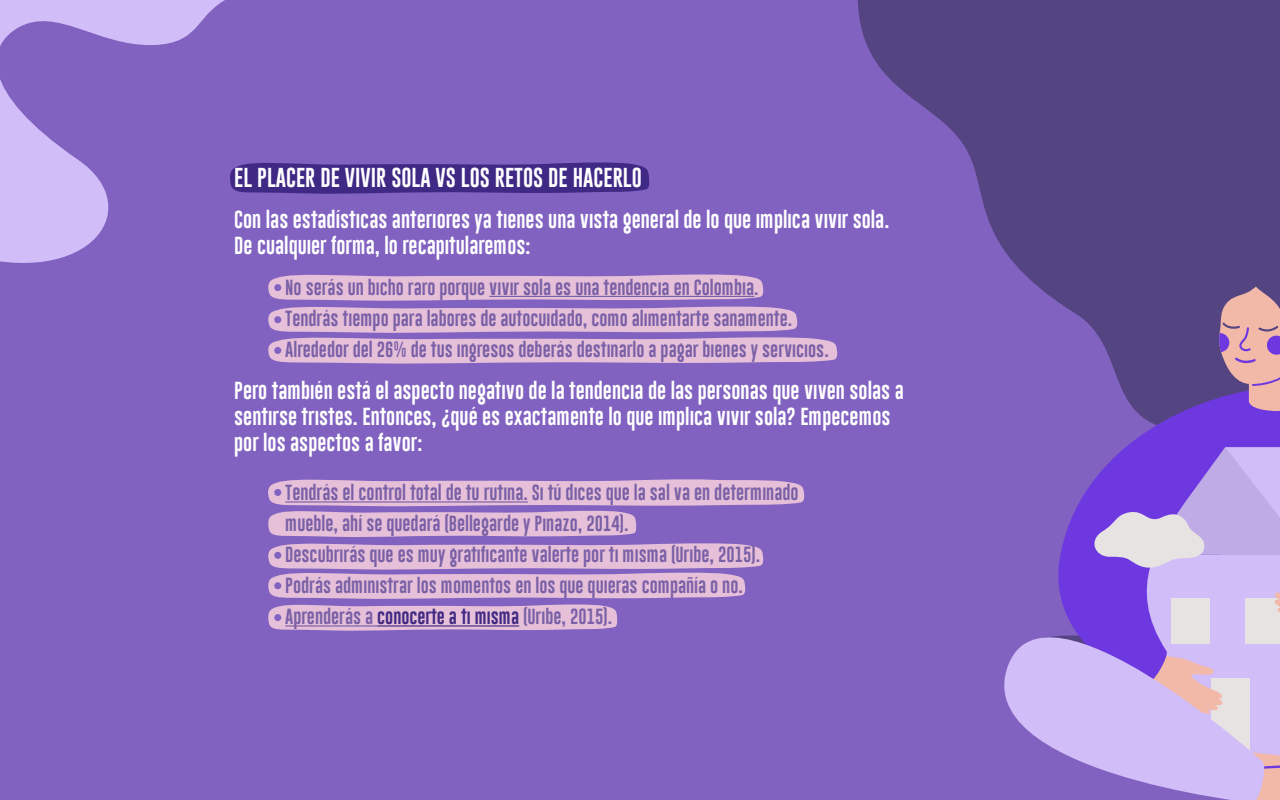
<style>
.page{position:relative;width:1280px;height:800px;background:#8162c0}
.page>*{position:absolute;margin:0;border:0;box-sizing:border-box;transform-origin:0 0}
.t1{font:20px "Gobold Lowplus";color:#fff}
.t2{font:18px/26px "Gobold Lowplus";color:#fff}
.t3{font:16px/31px "Gobold Lowplus";color:#7a61a7}
.s1{color:#412a83}
</style>
<div class="page">
<svg style="left:333px;top:162px;width:317px;height:32px"></svg>
<svg style="left:268px;top:543px;width:496px;height:88px"></svg>
<svg style="left:268px;top:479px;width:537px;height:58px"></svg>
<svg style="left:268px;top:274px;width:570px;height:90px"></svg>
<hr style="left:489px;top:296px;width:265px;height:1px;background:#7a61a7">
<hr style="left:285px;top:501px;width:243px;height:2px;background:#7a61a7">
<hr style="left:285px;top:625px;width:92px;height:2px;background:#7a61a7">
<hr style="left:377px;top:625px;width:142px;height:2px;background:#412a83">
<svg style="left:0;top:0;width:333px;height:297px"></svg>
<div style="left:274px;top:284px;width:7px;height:7px;background:#8162c0;border-radius:50%"></div>
<div style="left:274px;top:316px;width:7px;height:7px;background:#8162c0;border-radius:50%"></div>
<div style="left:274px;top:347px;width:7px;height:7px;background:#8162c0;border-radius:50%"></div>
<div style="left:274px;top:489px;width:7px;height:7px;background:#8162c0;border-radius:50%"></div>
<div style="left:274px;top:552px;width:7px;height:7px;background:#8162c0;border-radius:50%"></div>
<div style="left:274px;top:582px;width:7px;height:7px;background:#8162c0;border-radius:50%"></div>
<div style="left:274px;top:614px;width:7px;height:7px;background:#8162c0;border-radius:50%"></div>
<svg style="left:858px;top:0;width:422px;height:323px;fill:#544582"></svg>
<svg style="left:1059px;top:489px;width:29px;height:77px;fill:#6e38e0"></svg>
<svg style="left:1004px;top:566px;width:84px;height:199px"></svg>
<svg style="left:1088px;top:227px;width:192px;height:573px"></svg>
<p class="t1" style="left:234px;top:165px;width:409px">EL PLACER DE VIVIR SOLA VS LOS RETOS DE HACERLO</p>
<p class="t2" style="left:234px;top:207px;width:657px">Con las estadísticas anteriores ya tienes una vista general de lo que implica vivir sola.<br>De cualquier forma, lo recapitularemos:</p>
<p class="t3" style="left:285px;top:273px;width:545px">No serás un bicho raro porque vivir sola es una tendencia en Colombia.<br>Tendrás tiempo para labores de autocuidado, como alimentarte sanamente.<br>Alrededor del 26% de tus ingresos deberás destinarlo a pagar bienes y servicios.</p>
<p class="t2" style="left:234px;top:378px;width:671px">Pero también está el aspecto negativo de la tendencia de las personas que viven solas a sentirse tristes. Entonces, ¿qué es exactamente lo que implica vivir sola? Empecemos por los aspectos a favor:</p>
<p class="t3" style="left:285px;top:478px;width:515px">Tendrás el control total de tu rutina. Si tú dices que la sal va en determinado mueble, ahí se quedará (Bellegarde y Pinazo, 2014).<br>Descubrirás que es muy gratificante valerte por ti misma (Uribe, 2015).<br>Podrás administrar los momentos en los que quieras compañía o no.<br>Aprenderás a <span class="s1">conocerte a ti misma</span> (Uribe, 2015).</p>
</div>
